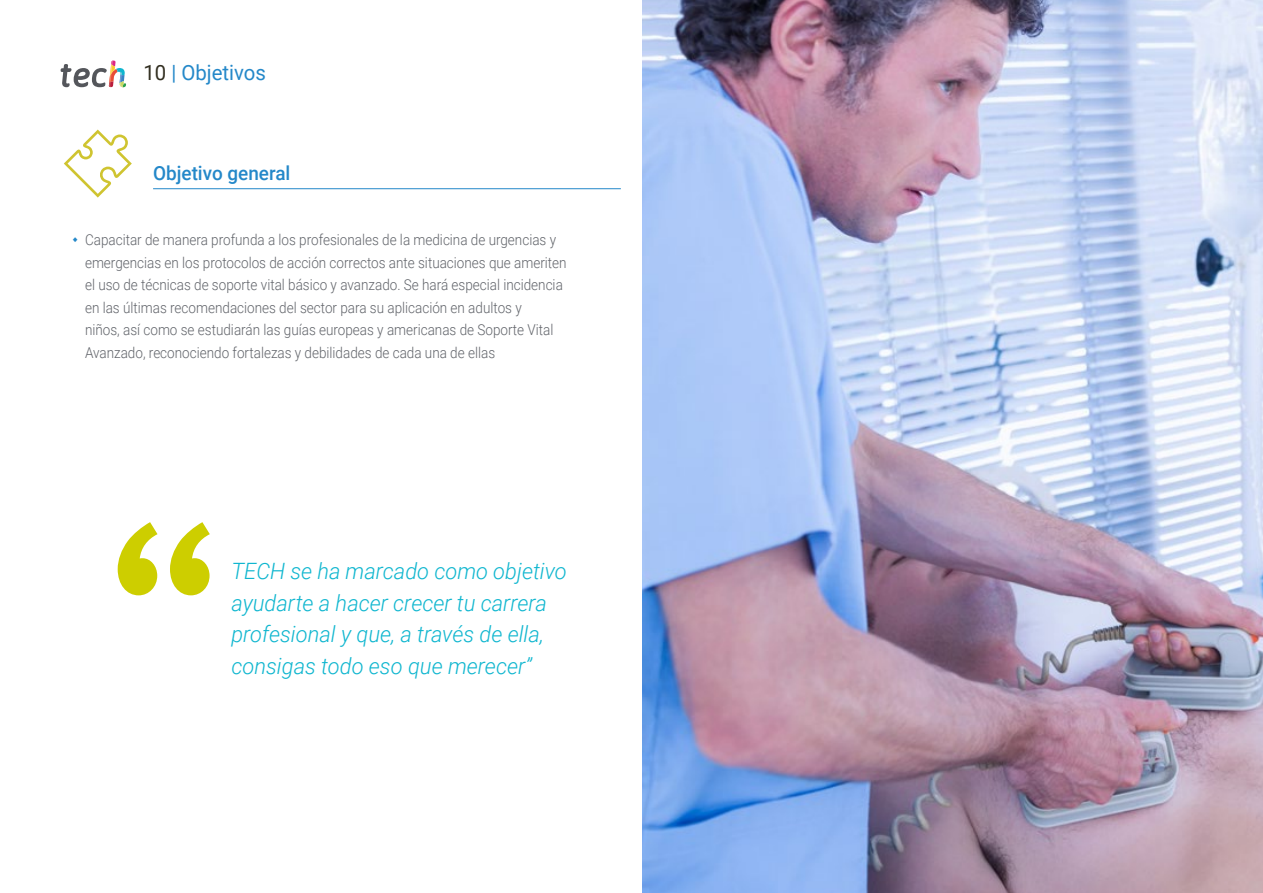
<style>
.page{position:relative;width:1263px;height:893px;background:#fff}
.page>*{position:absolute;margin:0;border:0;box-sizing:border-box;transform-origin:0 0}
.t1{font:italic 300 22.5px/31.5px "Roboto";color:#0fb6cf}
.t2{font:21px "Roboto";color:#2488c9}
.t3{font:500 19.5px "Roboto";color:#2488c9}
.t4{font:300 15px/22.5px "Roboto";color:#61646a;scale:.9 1}
.s1{color:#312e20}
</style>
<div class="page">
<hr style="left:153px;top:188px;width:468px;height:1px;background:#2488c9">
<svg style="left:64px;top:130px;width:68px;height:68px"></svg>
<img style="left:642px;top:0;width:621px;height:893px">
<svg style="left:61px;top:61px;width:65px;height:27px"></svg>
<svg style="left:118px;top:522px;width:92px;height:73px"></svg>
<h2 class="t2" style="left:144px;top:57px;width:124px"><span class="s1">10</span> | Objetivos</h2>
<h3 class="t3" style="left:153px;top:160px;width:139px">Objetivo general</h3>
<p class="t4" style="left:85px;top:228px;width:537px">Capacitar de manera profunda a los profesionales de la medicina de urgencias y emergencias en los protocolos de acción correctos ante situaciones que ameriten el uso de técnicas de soporte vital básico y avanzado. Se hará especial incidencia en las últimas recomendaciones del sector para su aplicación en adultos y<br>niños, así como se estudiarán las guías europeas y americanas de Soporte Vital Avanzado, reconociendo fortalezas y debilidades de cada una de ellas</p>
<h1 class="t1" style="left:231px;top:555px;width:337px">TECH se ha marcado como objetivo ayudarte a hacer crecer tu carrera profesional y que, a través de ella, consigas todo eso que merecer”</h1>
</div>
